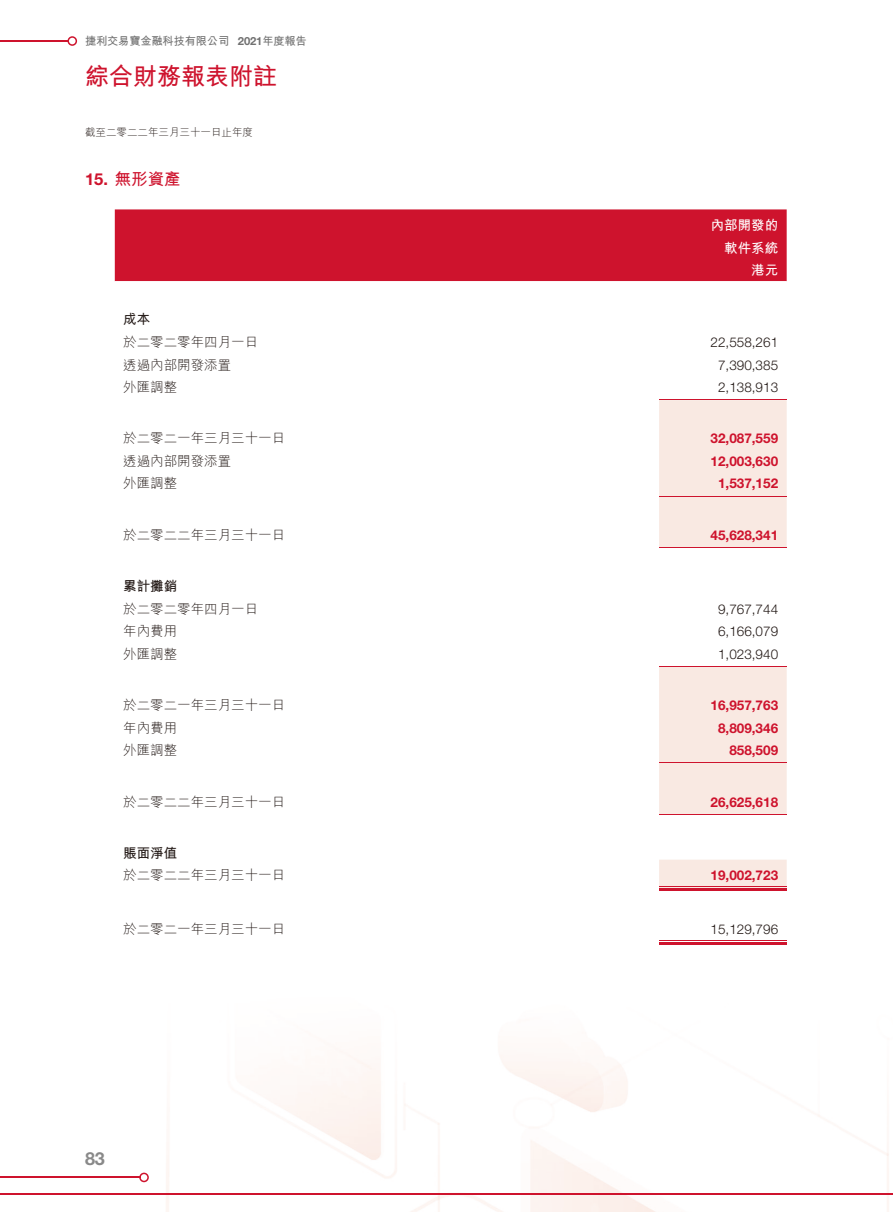
<style>
.page{position:relative;width:893px;height:1212px;background:#fff}
.page>*{position:absolute;margin:0;border:0;box-sizing:border-box;transform-origin:0 0}
.t1{font:24px "M Hei HK Bold E Ten B5 H";color:#ce132d}
.t2{font:700 18px "Helvetica Neue LT Std";color:#898989}
.t3{font:16.5px "M Hei HK Bold E Ten B5 H";color:#ce132d}
.t4{font:13.5px "M Hei HK Light E Ten B5 H";color:#231916}
.t5{font:700 13.5px "Helvetica Neue LT Std";color:#ce132d}
.t6{font:300 13.5px "Helvetica Neue LT Std";color:#231916}
.t7{font:13.5px/22.5px "M Hei HK Bold E Ten B5 H";color:#fff;text-align:right}
.t8{font:13.5px "M Hei HK Bold E Ten B5 H";color:#231916}
.t9{font:11.25px "M Hei HK Bold E Ten B5 H";letter-spacing:-.015em;color:#717171}
.t10{font:10.5px "M Hei HK Light E Ten B5 H";color:#231916}
.s1{font-family:"Helvetica Neue LT Std";font-weight:700}
</style>
<div class="page">
<img style="left:0;top:1051px;width:893px;height:161px">
<svg style="left:67px;top:36px;width:10px;height:10px"></svg>
<hr style="left:0;top:40px;width:69px;height:2px;background:#ce132d">
<svg style="left:139px;top:1172px;width:10px;height:10px"></svg>
<hr style="left:0;top:1177px;width:141px;height:1px;background:#ce132d">
<hr style="left:0;top:1193px;width:893px;height:1px;background:#ce132d">
<div style="left:115px;top:209px;width:672px;height:72px;background:#ce132d"></div>
<div style="left:659px;top:400px;width:128px;height:147px;background:#f9e9e2"></div>
<svg style="left:659px;top:667px;width:128px;height:221px"></svg>
<hr style="left:659px;top:399px;width:128px;height:1px;background:#ce132d">
<hr style="left:659px;top:496px;width:128px;height:1px;background:#ce132d">
<hr style="left:659px;top:547px;width:128px;height:1px;background:#ce132d">
<hr style="left:659px;top:666px;width:128px;height:1px;background:#ce132d">
<hr style="left:659px;top:762px;width:128px;height:1px;background:#ce132d">
<hr style="left:659px;top:814px;width:128px;height:1px;background:#ce132d">
<hr style="left:659px;top:886px;width:128px;height:1px;background:#ce132d">
<hr style="left:659px;top:888px;width:128px;height:3px;background:#ce132d">
<hr style="left:659px;top:940px;width:128px;height:1px;background:#ce132d">
<hr style="left:659px;top:942px;width:128px;height:2px;background:#ce132d">
<p class="t9" style="left:85px;top:37px;width:223px">捷利交易寶金融科技有限公司 <span class="s1">2021</span>年度報告</p>
<h1 class="t1" style="left:85px;top:67px;width:193px">綜合財務報表附註</h1>
<p class="t10" style="left:85px;top:128px;width:169px">截至二零二二年三月三十一日止年度</p>
<p class="t3" style="left:85px;top:172px;width:97px"><span class="s1">15.</span> 無形資產</p>
<p class="t7" style="left:711px;top:216px;width:69px">內部開發的軟件系統港元</p>
<p class="t8" style="left:123px;top:314px;width:28px">成本</p>
<p class="t4" style="left:123px;top:337px;width:136px">於二零二零年四月一日</p>
<p class="t6" style="left:711px;top:337px;width:69px">22,558,261</p>
<p class="t4" style="left:123px;top:359px;width:109px">透過內部開發添置</p>
<p class="t6" style="left:718px;top:360px;width:62px">7,390,385</p>
<p class="t4" style="left:123px;top:382px;width:55px">外匯調整</p>
<p class="t6" style="left:718px;top:382px;width:62px">2,138,913</p>
<p class="t4" style="left:123px;top:433px;width:163px">於二零二一年三月三十一日</p>
<p class="t5" style="left:711px;top:434px;width:69px">32,087,559</p>
<p class="t4" style="left:123px;top:456px;width:109px">透過內部開發添置</p>
<p class="t5" style="left:711px;top:456px;width:69px">12,003,630</p>
<p class="t4" style="left:123px;top:478px;width:55px">外匯調整</p>
<p class="t5" style="left:718px;top:479px;width:62px">1,537,152</p>
<p class="t4" style="left:123px;top:530px;width:163px">於二零二二年三月三十一日</p>
<p class="t5" style="left:711px;top:530px;width:69px">45,628,341</p>
<p class="t8" style="left:123px;top:581px;width:55px">累計攤銷</p>
<p class="t4" style="left:123px;top:603px;width:136px">於二零二零年四月一日</p>
<p class="t6" style="left:718px;top:604px;width:62px">9,767,744</p>
<p class="t4" style="left:123px;top:626px;width:55px">年內費用</p>
<p class="t6" style="left:718px;top:627px;width:62px">6,166,079</p>
<p class="t4" style="left:123px;top:648px;width:55px">外匯調整</p>
<p class="t6" style="left:718px;top:649px;width:62px">1,023,940</p>
<p class="t4" style="left:123px;top:700px;width:163px">於二零二一年三月三十一日</p>
<p class="t5" style="left:711px;top:700px;width:69px">16,957,763</p>
<p class="t4" style="left:123px;top:722px;width:55px">年內費用</p>
<p class="t5" style="left:718px;top:723px;width:62px">8,809,346</p>
<p class="t4" style="left:123px;top:745px;width:55px">外匯調整</p>
<p class="t5" style="left:729px;top:745px;width:50px">858,509</p>
<p class="t4" style="left:123px;top:796px;width:163px">於二零二二年三月三十一日</p>
<p class="t5" style="left:711px;top:797px;width:69px">26,625,618</p>
<p class="t8" style="left:123px;top:848px;width:55px">賬面淨值</p>
<p class="t4" style="left:123px;top:870px;width:163px">於二零二二年三月三十一日</p>
<p class="t5" style="left:711px;top:871px;width:69px">19,002,723</p>
<p class="t4" style="left:123px;top:924px;width:163px">於二零二一年三月三十一日</p>
<p class="t6" style="left:711px;top:924px;width:69px">15,129,796</p>
<h2 class="t2" style="left:85px;top:1152px;width:21px">83</h2>
</div>
